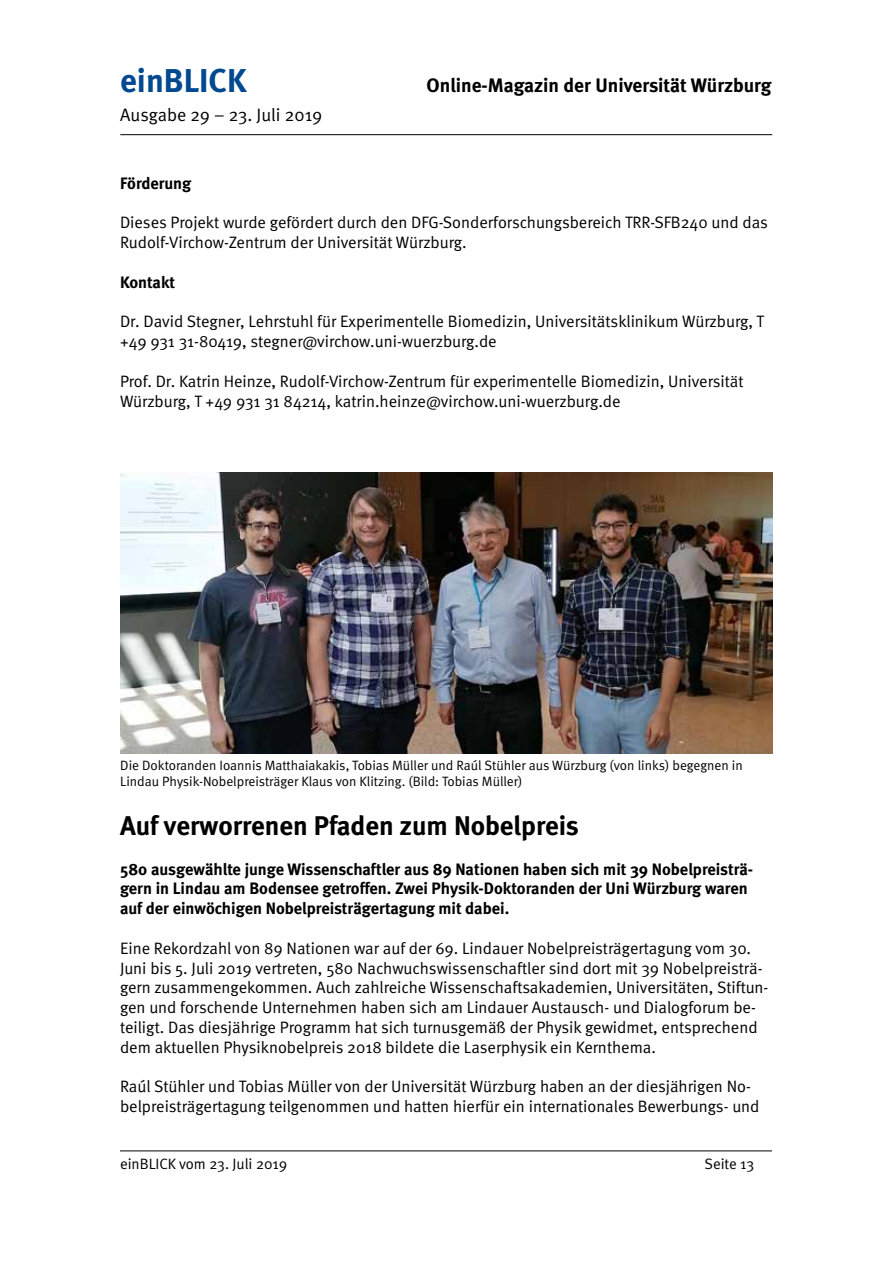
<style>
.page{position:relative;width:893px;height:1263px;background:#fff}
.page>*{position:absolute;margin:0;border:0;box-sizing:border-box;transform-origin:0 0}
.t1{font:700 33px "Meta";color:#004990}
.t2{font:700 27px "Meta";color:#000}
.t3{font:700 19.5px "Meta";color:#000}
.t4{font:18px "Meta Normal";color:#000}
.t5{font:16.5px/19.8px "Meta Normal";color:#000}
.t6{font:700 16.5px/19.8px "Meta";color:#000}
.t7{font:15px "Meta Normal";color:#000}
.t8{font:13.5px/16.2px "Meta Normal";color:#000}
</style>
<div class="page">
<hr style="left:120px;top:134px;width:652px;height:1px;background:#000">
<hr style="left:120px;top:1150px;width:652px;height:1px;background:#000">
<img style="left:120px;top:472px;width:653px;height:281px">
<h1 class="t1" style="left:120px;top:61px;width:128px">einBLICK</h1>
<p class="t3" style="left:427px;top:74px;width:346px">Online-Magazin der Universität Würzburg</p>
<p class="t4" style="left:120px;top:105px;width:203px">Ausgabe 29 – 23. Juli 2019</p>
<p class="t6" style="left:120px;top:173px;width:73px">Förderung</p>
<p class="t5" style="left:120px;top:212px;width:649px">Dieses Projekt wurde gefördert durch den DFG-Sonderforschungsbereich TRR-SFB240 und das<br>Rudolf-Virchow-Zentrum der Universität Würzburg.</p>
<p class="t6" style="left:120px;top:272px;width:57px">Kontakt</p>
<p class="t5" style="left:120px;top:311px;width:646px">Dr. David Stegner, Lehrstuhl für Experimentelle Biomedizin, Universitätsklinikum Würzburg, T +49 931 31-80419, stegner@virchow.uni-wuerzburg.de</p>
<p class="t5" style="left:120px;top:371px;width:625px">Prof. Dr. Katrin Heinze, Rudolf-Virchow-Zentrum für experimentelle Biomedizin, Universität<br>Würzburg, T +49 931 31 84214, katrin.heinze@virchow.uni-wuerzburg.de</p>
<p class="t8" style="left:120px;top:757px;width:624px">Die Doktoranden Ioannis Matthaiakakis, Tobias Müller und Raúl Stühler aus Würzburg (von links) begegnen in<br>Lindau Physik-Nobelpreisträger Klaus von Klitzing. (Bild: Tobias Müller)</p>
<h2 class="t2" style="left:120px;top:809px;width:460px">Auf verworrenen Pfaden zum Nobelpreis</h2>
<p class="t6" style="left:120px;top:859px;width:635px">580 ausgewählte junge Wissenschaftler aus 89 Nationen haben sich mit 39 Nobelpreisträ&shy;gern in Lindau am Bodensee getroffen. Zwei Physik-Doktoranden der Uni Würzburg waren auf der einwöchigen Nobelpreisträgertagung mit dabei.</p>
<p class="t5" style="left:120px;top:938px;width:650px">Eine Rekordzahl von 89 Nationen war auf der 69. Lindauer Nobelpreisträgertagung vom 30.<br>Juni bis 5. Juli 2019 vertreten, 580 Nachwuchswissenschaftler sind dort mit 39 Nobelpreisträ&shy;gern zusammengekommen. Auch zahlreiche Wissenschaftsakademien, Universitäten, Stiftun&shy;gen und forschende Unternehmen haben sich am Lindauer Austausch- und Dialogforum be&shy;teiligt. Das diesjährige Programm hat sich turnusgemäß der Physik gewidmet, entsprechend dem aktuellen Physiknobelpreis 2018 bildete die Laserphysik ein Kernthema.</p>
<p class="t5" style="left:120px;top:1076px;width:641px">Raúl Stühler und Tobias Müller von der Universität Würzburg haben an der diesjährigen No&shy;belpreisträgertagung teilgenommen und hatten hierfür ein internationales Bewerbungs- und</p>
<p class="t7" style="left:120px;top:1155px;width:169px">einBLICK vom 23. Juli 2019</p>
<p class="t7" style="left:704px;top:1155px;width:51px">Seite 13</p>
</div>
